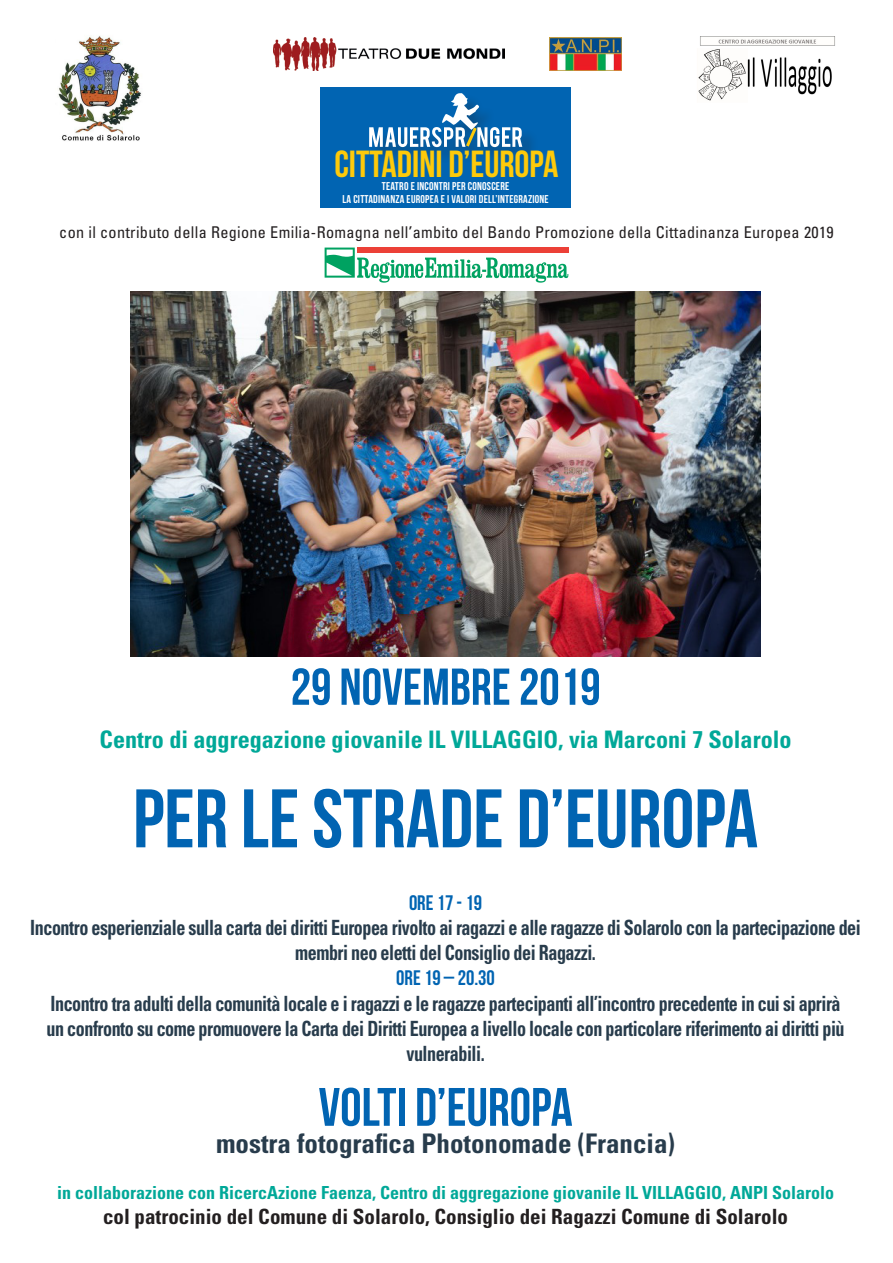
<style>
.page{position:relative;width:893px;height:1263px;background:#fff}
.page>*{position:absolute;margin:0;border:0;box-sizing:border-box;transform-origin:0 0}
.t1{font:82.8px "Bebas Neue";color:#0164b2}
.t2{font:54px "Bebas Neue";color:#0164b2}
.t3{font:51.75px "Bebas Neue";color:#0164b2}
.t4{font:37.65px "Bebas Neue";color:#feca0a}
.t5{font:700 condensed 27px "Univers";color:#283c4c}
.t6{font:700 condensed 24.15px "Univers";color:#00a898}
.t7{font:700 condensed 21px/25.2px "Univers";letter-spacing:-.025em;color:#283c4c;text-align:center;scale:.86 1}
.t8{font:700 condensed 21px "Univers";color:#231f20}
.t9{font:21px "Bebas Neue";color:#0164b2}
.t10{font:700 condensed 18px "Univers";color:#00a898}
.t11{font:condensed 16.2px "Univers";letter-spacing:.02em;color:#231f20}
.t12{font:11.25px/13.5px "Bebas Neue";letter-spacing:.02em;color:#fff;text-align:center}
</style>
<div class="page">
<div style="left:320px;top:87px;width:251px;height:120px;background:#0164b2"></div>
<div style="left:369px;top:93px;width:170px;height:71px;background:#231f20;opacity:.3"></div>
<svg style="left:369px;top:93px;width:153px;height:54px"></svg>
<svg style="left:325px;top:248px;width:243px;height:35px"></svg>
<img style="left:130px;top:291px;width:631px;height:366px">
<img style="left:273px;top:38px;width:231px;height:32px">
<img style="left:58px;top:36px;width:84px;height:105px">
<img style="left:550px;top:38px;width:71px;height:32px">
<img style="left:698px;top:36px;width:137px;height:65px">
<h3 class="t4" style="left:334px;top:144px;width:226px">CITTADINI D’EUROPA</h3>
<p class="t12" style="left:342px;top:179px;width:208px">TEATRO E INCONTRI PER CONOSCERE<br>LA CITTADINANZA EUROPEA E I VALORI DELL’INTEGRAZIONE</p>
<p class="t11" style="left:59px;top:222px;width:776px">con il contributo della Regione Emilia-Romagna nell’ambito del Bando Promozione della Cittadinanza Europea 2019</p>
<h3 class="t3" style="left:291px;top:658px;width:312px">29 NOVEMBRE 2019</h3>
<p class="t6" style="left:100px;top:724px;width:693px">Centro di aggregazione giovanile IL VILLAGGIO, via Marconi 7 Solarolo</p>
<h1 class="t1" style="left:133px;top:773px;width:627px">PER LE STRADE D’EUROPA</h1>
<p class="t9" style="left:409px;top:891px;width:75px">ORE 17 - 19</p>
<p class="t7" style="left:30px;top:915px;width:967px">Incontro esperienziale sulla carta dei diritti Europea rivolto ai ragazzi e alle ragazze di Solarolo con la partecipazione dei membri neo eletti del Consiglio dei Ragazzi.</p>
<p class="t9" style="left:396px;top:966px;width:100px">ORE 19 – 20.30</p>
<p class="t7" style="left:47px;top:990px;width:929px">Incontro tra adulti della comunità locale e i ragazzi e le ragazze partecipanti all’incontro precedente in cui si aprirà un confronto su come promuovere la Carta dei Diritti Europea a livello locale con particolare riferimento ai diritti più vulnerabili.</p>
<h2 class="t2" style="left:319px;top:1077px;width:256px">VOLTI D’EUROPA</h2>
<p class="t5" style="left:216px;top:1126px;width:460px">mostra fotografica Photonomade (Francia)</p>
<p class="t10" style="left:57px;top:1182px;width:778px">in collaborazione con RicercAzione Faenza, Centro di aggregazione giovanile IL VILLAGGIO, ANPI Solarolo</p>
<p class="t8" style="left:103px;top:1204px;width:686px">col patrocinio del Comune di Solarolo, Consiglio dei Ragazzi Comune di Solarolo</p>
</div>
